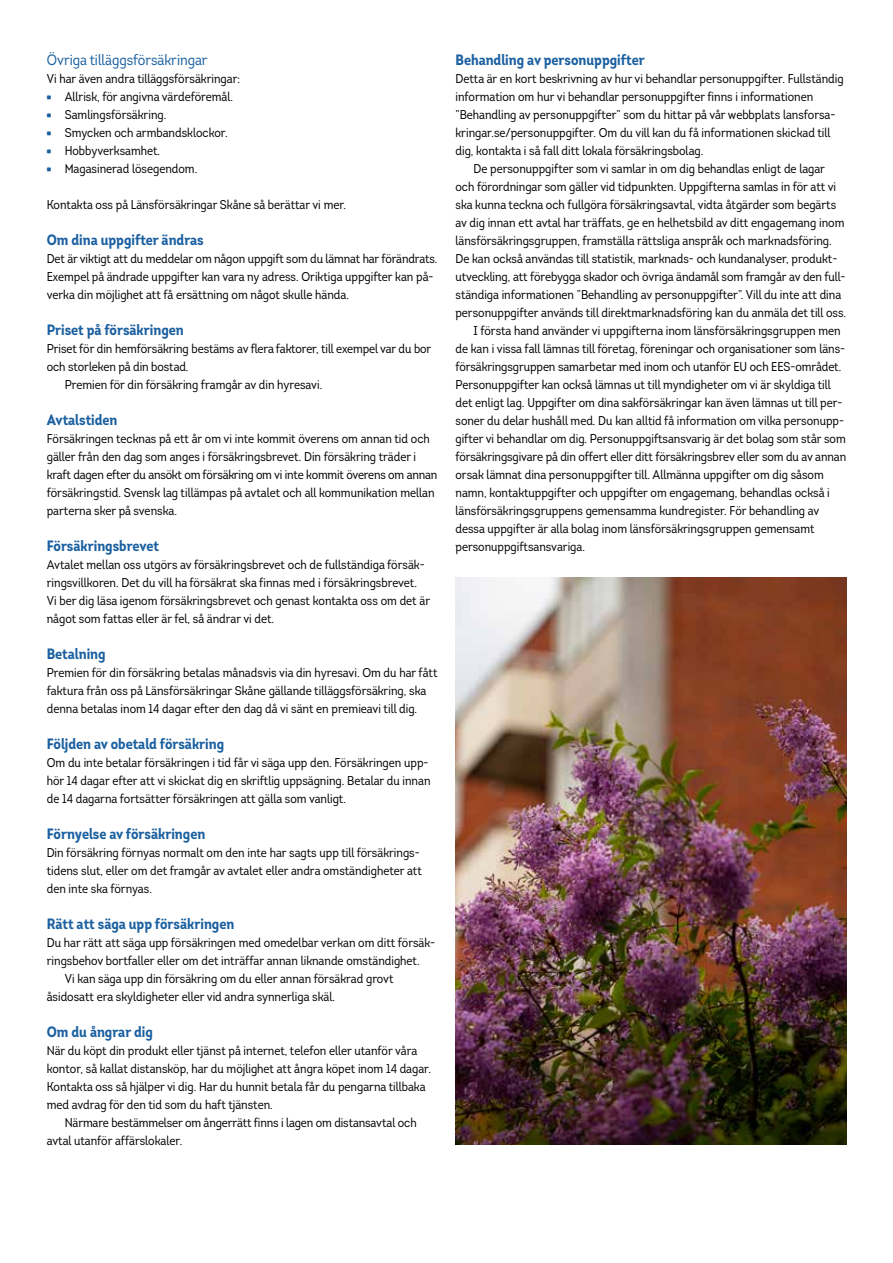
<style>
.page{position:relative;width:893px;height:1263px;background:#fff}
.page>*{position:absolute;margin:0;border:0;box-sizing:border-box;transform-origin:0 0}
.t1{font:700 15px "Intro Cond";color:#1b60a0}
.t2{font:15px "Intro Cond";color:#1b60a0}
.t3{font:12.75px/18px "Intro Cond";color:#000}
.s1{font-family:"LF Rubrik";color:#1b60a0}
</style>
<div class="page">
<img style="left:455px;top:578px;width:391px;height:567px">
<p class="t2" style="left:47px;top:50px;width:162px">Övriga tilläggsförsäkringar</p>
<p class="t3" style="left:47px;top:69px;width:195px">Vi har även andra tilläggsförsäkringar:</p>
<p class="t3" style="left:47px;top:87px;width:188px"><span class="s1">•</span> Allrisk, för angivna värdeföremål.</p>
<p class="t3" style="left:47px;top:105px;width:121px"><span class="s1">•</span> Samlingsförsäkring.</p>
<p class="t3" style="left:47px;top:123px;width:182px"><span class="s1">•</span> Smycken och armbandsklockor.</p>
<p class="t3" style="left:47px;top:141px;width:115px"><span class="s1">•</span> Hobbyverksamhet.</p>
<p class="t3" style="left:47px;top:159px;width:152px"><span class="s1">•</span> Magasinerad lösegendom.</p>
<p class="t3" style="left:47px;top:195px;width:301px">Kontakta oss på Länsförsäkringar Skåne så berättar vi mer.</p>
<p class="t1" style="left:47px;top:230px;width:159px">Om dina uppgifter ändras</p>
<p class="t3" style="left:47px;top:249px;width:392px">Det är viktigt att du meddelar om någon uppgift som du lämnat har förändrats.<br>Exempel på ändrade uppgifter kan vara ny adress. Oriktiga uppgifter kan på&shy;verka din möjlighet att få ersättning om något skulle hända.</p>
<p class="t1" style="left:47px;top:320px;width:138px">Priset på försäkringen</p>
<p class="t3" style="left:47px;top:339px;width:386px">Priset för din hemförsäkring bestäms av flera faktorer, till exempel var du bor</p>
<p class="t3" style="left:47px;top:357px;width:143px">och storleken på din bostad.</p>
<p class="t3" style="left:65px;top:375px;width:259px">Premien för din försäkring framgår av din hyresavi.</p>
<p class="t1" style="left:47px;top:410px;width:72px">Avtalstiden</p>
<p class="t3" style="left:47px;top:429px;width:392px">Försäkringen tecknas på ett år om vi inte kommit överens om annan tid och gäller från den dag som anges i försäkringsbrevet. Din försäkring träder i kraft dagen efter du ansökt om försäkring om vi inte kommit överens om annan försäkringstid. Svensk lag tillämpas på avtalet och all kommunikation mellan parterna sker på svenska.</p>
<p class="t1" style="left:47px;top:536px;width:114px">Försäkringsbrevet</p>
<p class="t3" style="left:47px;top:555px;width:385px">Avtalet mellan oss utgörs av försäkringsbrevet och de fullständiga försäk&shy;ringsvillkoren. Det du vill ha försäkrat ska finnas med i försäkringsbrevet.<br>Vi ber dig läsa igenom försäkringsbrevet och genast kontakta oss om det är något som fattas eller är fel, så ändrar vi det.</p>
<p class="t1" style="left:47px;top:644px;width:60px">Betalning</p>
<p class="t3" style="left:47px;top:663px;width:392px">Premien för din försäkring betalas månadsvis via din hyresavi. Om du har fått faktura från oss på Länsförsäkringar Skåne gällande tilläggsförsäkring, ska denna betalas inom 14 dagar efter den dag då vi sänt en premieavi till dig.</p>
<p class="t1" style="left:47px;top:734px;width:179px">Följden av obetald försäkring</p>
<p class="t3" style="left:47px;top:753px;width:385px">Om du inte betalar försäkringen i tid får vi säga upp den. Försäkringen upp&shy;hör 14 dagar efter att vi skickat dig en skriftlig uppsägning. Betalar du innan de 14 dagarna fortsätter försäkringen att gälla som vanligt.</p>
<p class="t1" style="left:47px;top:824px;width:160px">Förnyelse av försäkringen</p>
<p class="t3" style="left:47px;top:843px;width:377px">Din försäkring förnyas normalt om den inte har sagts upp till försäkrings&shy;tidens slut, eller om det framgår av avtalet eller andra omständigheter att den inte ska förnyas.</p>
<p class="t1" style="left:47px;top:914px;width:189px">Rätt att säga upp försäkringen</p>
<p class="t3" style="left:47px;top:933px;width:390px">Du har rätt att säga upp försäkringen med omedelbar verkan om ditt försäk-</p>
<p class="t3" style="left:47px;top:951px;width:374px">ringsbehov bortfaller eller om det inträffar annan liknande omständighet.</p>
<p class="t3" style="left:65px;top:969px;width:330px">Vi kan säga upp din försäkring om du eller annan försäkrad grovt</p>
<p class="t3" style="left:47px;top:987px;width:290px">åsidosatt era skyldigheter eller vid andra synnerliga skäl.</p>
<p class="t1" style="left:47px;top:1022px;width:108px">Om du ångrar dig</p>
<p class="t3" style="left:47px;top:1041px;width:386px">När du köpt din produkt eller tjänst på internet, telefon eller utanför våra kontor, så kallat distansköp, har du möjlighet att ångra köpet inom 14 dagar.<br>Kontakta oss så hjälper vi dig. Har du hunnit betala får du pengarna tillbaka med avdrag för den tid som du haft tjänsten.</p>
<p class="t3" style="left:47px;top:1113px;width:371px;text-indent:18px">Närmare bestämmelser om ångerrätt finns i lagen om distansavtal och avtal utanför affärslokaler.</p>
<p class="t1" style="left:455px;top:50px;width:191px">Behandling av personuppgifter</p>
<p class="t3" style="left:455px;top:69px;width:390px">Detta är en kort beskrivning av hur vi behandlar personuppgifter. Fullständig information om hur vi behandlar personuppgifter finns i informationen ”Behandling av personuppgifter” som du hittar på vår webbplats lansforsa&shy;kringar.se/personuppgifter. Om du vill kan du få informationen skickad till dig, kontakta i så fall ditt lokala försäkringsbolag.</p>
<p class="t3" style="left:473px;top:159px;width:353px">De personuppgifter som vi samlar in om dig behandlas enligt de lagar</p>
<p class="t3" style="left:455px;top:177px;width:382px">och förordningar som gäller vid tidpunkten. Uppgifterna samlas in för att vi</p>
<p class="t3" style="left:455px;top:195px;width:382px">ska kunna teckna och fullgöra försäkringsavtal, vidta åtgärder som begärts</p>
<p class="t3" style="left:455px;top:213px;width:390px">av dig innan ett avtal har träffats, ge en helhetsbild av ditt engagemang inom</p>
<p class="t3" style="left:455px;top:231px;width:378px">länsförsäkringsgruppen, framställa rättsliga anspråk och marknadsföring.</p>
<p class="t3" style="left:455px;top:249px;width:382px">De kan också användas till statistik, marknads- och kundanalyser, produkt-</p>
<p class="t3" style="left:455px;top:267px;width:392px">utveckling, att förebygga skador och övriga ändamål som framgår av den full-</p>
<p class="t3" style="left:455px;top:285px;width:387px">ständiga informationen ”Behandling av personuppgifter”. Vill du inte att dina</p>
<p class="t3" style="left:455px;top:303px;width:392px">personuppgifter används till direktmarknadsföring kan du anmäla det till oss.</p>
<p class="t3" style="left:473px;top:321px;width:369px">I första hand använder vi uppgifterna inom länsförsäkringsgruppen men</p>
<p class="t3" style="left:455px;top:339px;width:391px">de kan i vissa fall lämnas till företag, föreningar och organisationer som läns-</p>
<p class="t3" style="left:455px;top:357px;width:387px">försäkringsgruppen samarbetar med inom och utanför EU och EES-området.</p>
<p class="t3" style="left:455px;top:375px;width:377px">Personuppgifter kan också lämnas ut till myndigheter om vi är skyldiga till</p>
<p class="t3" style="left:455px;top:393px;width:389px">det enligt lag. Uppgifter om dina sakförsäkringar kan även lämnas ut till per-</p>
<p class="t3" style="left:455px;top:411px;width:390px">soner du delar hushåll med. Du kan alltid få information om vilka personupp-</p>
<p class="t3" style="left:455px;top:429px;width:392px">gifter vi behandlar om dig. Personuppgiftsansvarig är det bolag som står som</p>
<p class="t3" style="left:455px;top:447px;width:392px">försäkringsgivare på din offert eller ditt försäkringsbrev eller som du av annan</p>
<p class="t3" style="left:455px;top:465px;width:370px">orsak lämnat dina personuppgifter till. Allmänna uppgifter om dig såsom</p>
<p class="t3" style="left:455px;top:483px;width:376px">namn, kontaktuppgifter och uppgifter om engagemang, behandlas också i</p>
<p class="t3" style="left:455px;top:501px;width:365px">länsförsäkringsgruppens gemensamma kundregister. För behandling av</p>
<p class="t3" style="left:455px;top:519px;width:360px">dessa uppgifter är alla bolag inom länsförsäkringsgruppen gemensamt</p>
<p class="t3" style="left:455px;top:538px;width:131px">personuppgiftsansvariga.</p>
</div>
